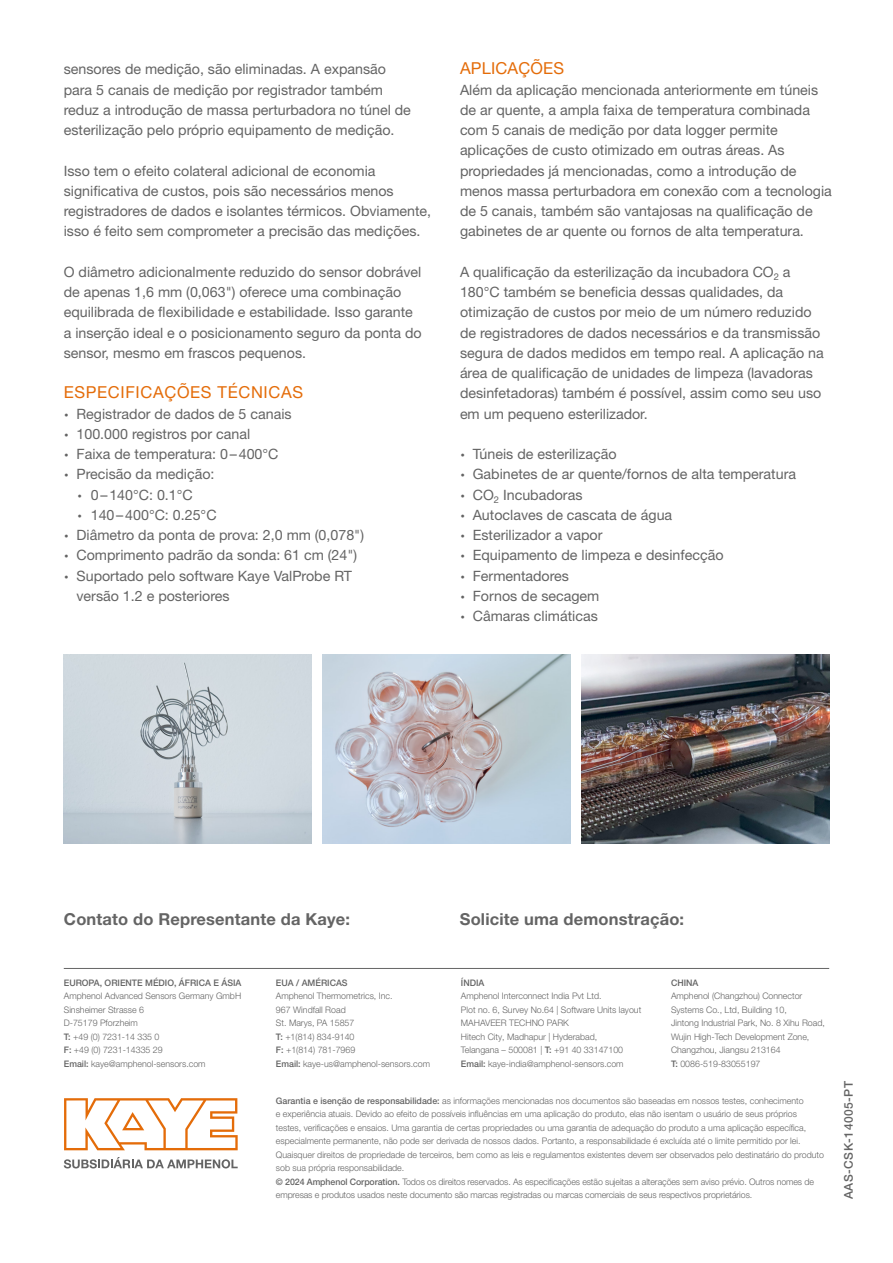
<style>
.page{position:relative;width:893px;height:1263px;background:#fff}
.page>*{position:absolute;margin:0;border:0;box-sizing:border-box;transform-origin:0 0}
.t1{font:700 16.5px "Helvetica Neue LT Pro";letter-spacing:.01em;color:#646464}
.t2{font:16.5px "Helvetica Neue LT Pro";letter-spacing:.04em;color:#e46c09}
.t3{font:16.5px "Helvetica Neue LT Pro";letter-spacing:.01em;color:#e46c09}
.t4{font:14.25px/20.2px "Helvetica Neue LT Pro";color:#646464}
.t5{font:500 12px "Helvetica Neue LT Pro";letter-spacing:.04em;color:#646464}
.t6{font:300 9px/13.5px "Helvetica Neue LT Pro";color:#646464}
.t7{font:500 9px "Helvetica Neue LT Pro";color:#646464}
.s1{font-weight:700;font-stretch:expanded}
.s2{font-weight:500}
</style>
<div class="page">
<img style="left:323px;top:655px;width:247px;height:189px">
<img style="left:581px;top:655px;width:248px;height:189px">
<img style="left:64px;top:655px;width:247px;height:189px">
<hr style="left:64px;top:968px;width:765px;height:1px;background:#646464">
<svg style="left:64px;top:1098px;width:174px;height:52px"></svg>
<svg style="left:64px;top:1157px;width:174px;height:11px"></svg>
<p class="t4" style="left:64px;top:59px;width:349px">sensores de medição, são eliminadas. A expansão para 5 canais de medição por registrador também reduz a introdução de massa perturbadora no túnel de esterilização pelo próprio equipamento de medição.</p>
<p class="t4" style="left:64px;top:160px;width:369px">Isso tem o efeito colateral adicional de economia significativa de custos, pois são necessários menos registradores de dados e isolantes térmicos. Obviamente, isso é feito sem comprometer a precisão das medições.</p>
<p class="t4" style="left:64px;top:261px;width:359px">O diâmetro adicionalmente reduzido do sensor dobrável de apenas 1,6 mm (0,063") oferece uma combinação equilibrada de flexibilidade e estabilidade. Isso garante a inserção ideal e o posicionamento seguro da ponta do sensor, mesmo em frascos pequenos.</p>
<p class="t2" style="left:64px;top:382px;width:241px">ESPECIFICAÇÕES TÉCNICAS</p>
<p class="t4" style="left:64px;top:403px;width:229px"><span class="s1">∙</span> Registrador de dados de 5 canais</p>
<p class="t4" style="left:64px;top:423px;width:188px"><span class="s1">∙</span> 100.000 registros por canal</p>
<p class="t4" style="left:64px;top:443px;width:216px"><span class="s1">∙</span> Faixa de temperatura: 0–400°C</p>
<p class="t4" style="left:64px;top:464px;width:152px"><span class="s1">∙</span> Precisão da medição:</p>
<p class="t4" style="left:77px;top:484px;width:117px"><span class="s1">∙</span> 0–140°C: 0.1°C</p>
<p class="t4" style="left:77px;top:504px;width:141px"><span class="s1">∙</span> 140–400°C: 0.25°C</p>
<p class="t4" style="left:64px;top:524px;width:302px"><span class="s1">∙</span> Diâmetro da ponta de prova: 2,0 mm (0,078")</p>
<p class="t4" style="left:64px;top:545px;width:295px"><span class="s1">∙</span> Comprimento padrão da sonda: 61 cm (24")</p>
<p class="t4" style="left:64px;top:565px;width:290px"><span class="s1">∙</span> Suportado pelo software Kaye ValProbe RT</p>
<p class="t4" style="left:77px;top:585px;width:155px">versão 1.2 e posteriores</p>
<p class="t3" style="left:460px;top:58px;width:106px">APLICAÇÕES</p>
<p class="t4" style="left:460px;top:79px;width:373px">Além da aplicação mencionada anteriormente em túneis de ar quente, a ampla faixa de temperatura combinada com 5 canais de medição por data logger permite aplicações de custo otimizado em outras áreas. As propriedades já mencionadas, como a introdução de menos massa perturbadora em conexão com a tecnologia de 5 canais, também são vantajosas na qualificação de gabinetes de ar quente ou fornos de alta temperatura.</p>
<p class="t4" style="left:460px;top:261px;width:365px">A qualificação da esterilização da incubadora CO<sub>2</sub> a 180°C também se beneficia dessas qualidades, da otimização de custos por meio de um número reduzido de registradores de dados necessários e da transmissão segura de dados medidos em tempo real. A aplicação na área de qualificação de unidades de limpeza (lavadoras desinfetadoras) também é possível, assim como seu uso em um pequeno esterilizador.</p>
<p class="t4" style="left:460px;top:443px;width:338px"><span class="s1">∙</span> Túneis de esterilização<br><span class="s1">∙</span> Gabinetes de ar quente/fornos de alta temperatura <span class="s1">∙</span> CO<sub>2</sub> Incubadoras<br><span class="s1">∙</span> Autoclaves de cascata de água<br><span class="s1">∙</span> Esterilizador a vapor<br><span class="s1">∙</span> Equipamento de limpeza e desinfecção<br><span class="s1">∙</span> Fermentadores<br><span class="s1">∙</span> Fornos de secagem<br><span class="s1">∙</span> Câmaras climáticas</p>
<p class="t1" style="left:64px;top:908px;width:288px">Contato do Representante da Kaye:</p>
<p class="t1" style="left:460px;top:908px;width:226px">Solicite uma demonstração:</p>
<p class="t7" style="left:64px;top:977px;width:179px">EUROPA, ORIENTE MÉDIO, ÁFRICA E ÁSIA</p>
<p class="t6" style="left:64px;top:989px;width:179px">Amphenol Advanced Sensors Germany GmbH<br>Sinsheimer Strasse 6<br>D-75179 Pforzheim<br><span class="s2">T:</span> +49 (0) 7231-14 335 0<br><span class="s2">F:</span> +49 (0) 7231-14335 29<br><span class="s2">Email:</span> kaye@amphenol-sensors.com</p>
<p class="t7" style="left:276px;top:977px;width:73px">EUA / AMÉRICAS</p>
<p class="t6" style="left:276px;top:989px;width:156px">Amphenol Thermometrics, Inc.<br>967 Windfall Road<br>St. Marys, PA 15857<br><span class="s2">T:</span> +1(814) 834-9140<br><span class="s2">F:</span> +1(814) 781-7969<br><span class="s2">Email:</span> kaye-us@amphenol-sensors.com</p>
<p class="t7" style="left:461px;top:977px;width:25px">ÍNDIA</p>
<p class="t6" style="left:461px;top:989px;width:182px">Amphenol Interconnect India Pvt Ltd.<br>Plot no. 6, Survey No.64 | Software Units layout MAHAVEER TECHNO PARK<br>Hitech City, Madhapur | Hyderabad,<br>Telangana – 500081 | <span class="s2">T:</span> +91 40 33147100<br><span class="s2">Email:</span> kaye-india@amphenol-sensors.com</p>
<p class="t7" style="left:671px;top:977px;width:29px">CHINA</p>
<p class="t6" style="left:671px;top:989px;width:155px">Amphenol (Changzhou) Connector<br>Systems Co., Ltd, Building 10,<br>Jintong Industrial Park, No. 8 Xihu Road,<br>Wujin High-Tech Development Zone,<br>Changzhou, Jiangsu 213164<br><span class="s2">T:</span> 0086-519-83055197</p>
<p class="t6" style="left:276px;top:1093px;width:550px"><span class="s2">Garantia e isenção de responsabilidade:</span> as informações mencionadas nos documentos são baseadas em nossos testes, conhecimento<br>e experiência atuais. Devido ao efeito de possíveis influências em uma aplicação do produto, elas não isentam o usuário de seus próprios testes, verificações e ensaios. Uma garantia de certas propriedades ou uma garantia de adequação do produto a uma aplicação específica, especialmente permanente, não pode ser derivada de nossos dados. Portanto, a responsabilidade é excluída até o limite permitido por lei.<br>Quaisquer direitos de propriedade de terceiros, bem como as leis e regulamentos existentes devem ser observados pelo destinatário do produto sob sua própria responsabilidade.<br><span class="s2">© 2024 Amphenol Corporation.</span> Todos os direitos reservados. As especificações estão sujeitas a alterações sem aviso prévio. Outros nomes de empresas e produtos usados neste documento são marcas registradas ou marcas comerciais de seus respectivos proprietários.</p>
<p class="t5" style="left:841px;top:1199px;width:120px;rotate:-90deg">AAS-CSK-14005-PT</p>
</div>
